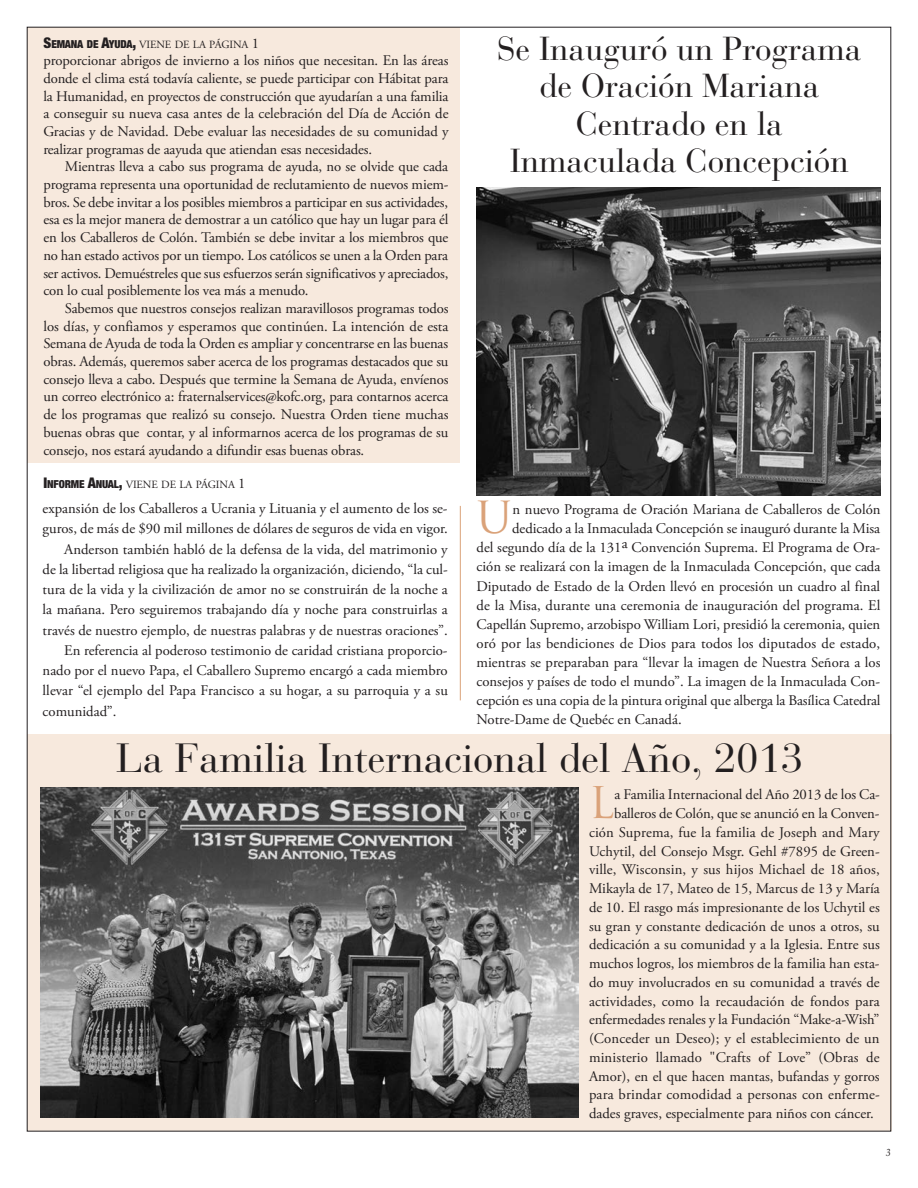
<style>
.page{position:relative;width:918px;height:1188px;background:#fff}
.page>*{position:absolute;margin:0;border:0;box-sizing:border-box;transform-origin:0 0}
.t1{font:43.05px "Trajan Pro";color:#daa279}
.t2{font:42.6px "Trajan Pro";color:#daa279}
.t3{font:40.5px "Bauer Bodoni";color:#231f20}
.t4{font:33px/37.5px "Bauer Bodoni";color:#231f20;text-align:center}
.t5{font:14.7px/17.7px "Adobe Garamond Pro";color:#231f20;text-align:justify}
.t6{font:10.95px "Adobe Garamond Pro";letter-spacing:-.015em;color:#231f20}
.t7{font:italic 10.5px "Palatino";color:#231f20;scale:.9 1}
.s1{font-family:"Helvetica Neue";font-weight:900;font-stretch:condensed;font-size:14.7px}
.s2{font-family:"Helvetica Neue";font-weight:900;font-stretch:condensed}
.s3{font-size:14.7px}
</style>
<div class="page">
<div style="left:27px;top:734px;width:865px;height:397px;background:#f7e9dd"></div>
<div style="left:27px;top:27px;width:433px;height:436px;background:#f7e9dd"></div>
<img style="left:40px;top:787px;width:538px;height:330px">
<img style="left:477px;top:187px;width:404px;height:308px">
<hr style="left:460px;top:506px;width:1px;height:194px;background:#daa279">
<p class="t6" style="left:44px;top:40px;width:217px"><span class="s1">S</span><span class="s2">EMANA DE</span> <span class="s1">A</span><span class="s2">YUDA</span><span class="s1">,</span> Viene De La página <span class="s3">1</span></p>
<p class="t5" style="left:43px;top:53px;width:407px">proporcionar abrigos de invierno a los niños que necesitan. en las áreas donde el clima está todavía caliente, se puede participar con Hábitat para la Humanidad, en proyectos de construcción que ayudarían a una familia a conseguir su nueva casa antes de la celebración del Día de acción de gracias y de navidad. Debe evaluar las necesidades de su comunidad y realizar programas de aayuda que atiendan esas necesidades.</p>
<p class="t5" style="left:43px;top:159px;width:407px;text-indent:22px">Mientras lleva a cabo sus programa de ayuda, no se olvide que cada programa representa una oportunidad de reclutamiento de nuevos miem&shy;bros. Se debe invitar a los posibles miembros a participar en sus actividades, esa es la mejor manera de demostrar a un católico que hay un lugar para él en los Caballeros de Colón. También se debe invitar a los miembros que no han estado activos por un tiempo. Los católicos se unen a la Orden para ser activos. Demuéstreles que sus esfuerzos serán significativos y apreciados, con lo cual posiblemente los vea más a menudo.</p>
<p class="t5" style="left:43px;top:301px;width:407px;text-indent:22px">Sabemos que nuestros consejos realizan maravillosos programas todos los días, y confiamos y esperamos que continúen. La intención de esta Semana de ayuda de toda la Orden es ampliar y concentrarse en las buenas obras. además, queremos saber acerca de los programas destacados que su consejo lleva a cabo. Después que termine la Semana de ayuda, envíenos un correo electrónico a: fraternalservices@kofc.org, para contarnos acerca de los programas que realizó su consejo. nuestra Orden tiene muchas buenas obras que contar, y al informarnos acerca de los programas de su consejo, nos estará ayudando a difundir esas buenas obras.</p>
<p class="t6" style="left:44px;top:480px;width:204px"><span class="s1">I</span><span class="s2">NFORME</span> <span class="s1">A</span><span class="s2">NUAL</span><span class="s1">,</span> Viene De La página <span class="s3">1</span></p>
<p class="t5" style="left:43px;top:501px;width:407px">expansión de los Caballeros a Ucrania y Lituania y el aumento de los se-</p>
<p class="t5" style="left:43px;top:521px;width:407px">guros, de más de $90 mil millones de dólares de seguros de vida en vigor.</p>
<p class="t5" style="left:64px;top:541px;width:385px">anderson también habló de la defensa de la vida, del matrimonio y</p>
<p class="t5" style="left:43px;top:562px;width:407px">de la libertad religiosa que ha realizado la organización, diciendo, “la cul-</p>
<p class="t5" style="left:43px;top:582px;width:407px">tura de la vida y la civilización de amor no se construirán de la noche a</p>
<p class="t5" style="left:43px;top:602px;width:407px">la mañana. pero seguiremos trabajando día y noche para construirlas a</p>
<p class="t5" style="left:43px;top:622px;width:407px">través de nuestro ejemplo, de nuestras palabras y de nuestras oraciones”.</p>
<p class="t5" style="left:64px;top:643px;width:385px">en referencia al poderoso testimonio de caridad cristiana proporcio-</p>
<p class="t5" style="left:43px;top:663px;width:407px">nado por el nuevo papa, el Caballero Supremo encargó a cada miembro</p>
<p class="t5" style="left:43px;top:683px;width:407px">llevar “el ejemplo del papa Francisco a su hogar, a su parroquia y a su</p>
<p class="t5" style="left:43px;top:703px;width:75px">comunidad”.</p>
<h3 class="t4" style="left:497px;top:34px;width:366px">Se Inauguró un Programa de Oración Mariana<br>Centrado en la<br>Inmaculada Concepción</h3>
<h1 class="t1" style="left:477px;top:501px;width:37px">U</h1>
<p class="t5" style="left:513px;top:502px;width:369px">n nuevo programa de Oración Mariana de Caballeros de Colón</p>
<p class="t5" style="left:512px;top:521px;width:369px">dedicado a la inmaculada Concepción se inauguró durante la Misa</p>
<p class="t5" style="left:477px;top:540px;width:405px">del segundo día de la 131a Convención Suprema. el programa de Ora-</p>
<p class="t5" style="left:477px;top:559px;width:405px">ción se realizará con la imagen de la inmaculada Concepción, que cada</p>
<p class="t5" style="left:477px;top:578px;width:405px">Diputado de estado de la Orden llevó en procesión un cuadro al final</p>
<p class="t5" style="left:477px;top:597px;width:405px">de la Misa, durante una ceremonia de inauguración del programa. el</p>
<p class="t5" style="left:477px;top:617px;width:405px">Capellán Supremo, arzobispo William Lori, presidió la ceremonia, quien</p>
<p class="t5" style="left:477px;top:636px;width:405px">oró por las bendiciones de Dios para todos los diputados de estado,</p>
<p class="t5" style="left:477px;top:655px;width:405px">mientras se preparaban para “llevar la imagen de nuestra Señora a los</p>
<p class="t5" style="left:477px;top:674px;width:405px">consejos y países de todo el mundo”. La imagen de la inmaculada Con-</p>
<p class="t5" style="left:477px;top:693px;width:405px">cepción es una copia de la pintura original que alberga la Basílica Catedral</p>
<p class="t5" style="left:477px;top:712px;width:207px">notre-Dame de Quebéc en Canadá.</p>
<h3 class="t3" style="left:116px;top:744px;width:689px">La Familia Internacional del Año, 2013</h3>
<h2 class="t2" style="left:589px;top:786px;width:27px">L</h2>
<p class="t5" style="left:615px;top:787px;width:267px">a Familia internacional del año 2013 de los Ca-</p>
<p class="t5" style="left:614px;top:806px;width:267px">balleros de Colón, que se anunció en la Conven-</p>
<p class="t5" style="left:589px;top:825px;width:292px">ción Suprema, fue la familia de Joseph and Mary</p>
<p class="t5" style="left:589px;top:843px;width:292px">Uchytil, del Consejo Msgr. gehl #7895 de green-</p>
<p class="t5" style="left:589px;top:862px;width:292px">ville, Wisconsin, y sus hijos Michael de 18 años,</p>
<p class="t5" style="left:589px;top:881px;width:292px">Mikayla de 17, Mateo de 15, Marcus de 13 y María</p>
<p class="t5" style="left:589px;top:900px;width:292px">de 10. el rasgo más impresionante de los Uchytil es</p>
<p class="t5" style="left:589px;top:918px;width:292px">su gran y constante dedicación de unos a otros, su</p>
<p class="t5" style="left:589px;top:937px;width:292px">dedicación a su comunidad y a la iglesia. entre sus</p>
<p class="t5" style="left:589px;top:956px;width:292px">muchos logros, los miembros de la familia han esta-</p>
<p class="t5" style="left:589px;top:975px;width:292px">do muy involucrados en su comunidad a través de</p>
<p class="t5" style="left:589px;top:993px;width:292px">actividades, como la recaudación de fondos para</p>
<p class="t5" style="left:589px;top:1012px;width:292px">enfermedades renales y la Fundación “Make-a-Wish”</p>
<p class="t5" style="left:589px;top:1031px;width:292px">(Conceder un Deseo); y el establecimiento de un</p>
<p class="t5" style="left:589px;top:1050px;width:292px">ministerio llamado "Crafts of Love” (Obras de</p>
<p class="t5" style="left:589px;top:1068px;width:292px">amor), en el que hacen mantas, bufandas y gorros</p>
<p class="t5" style="left:589px;top:1087px;width:292px">para brindar comodidad a personas con enferme-</p>
<p class="t5" style="left:589px;top:1106px;width:286px">dades graves, especialmente para niños con cáncer.</p>
<p class="t7" style="left:886px;top:1146px;width:7px">3</p>
</div>
